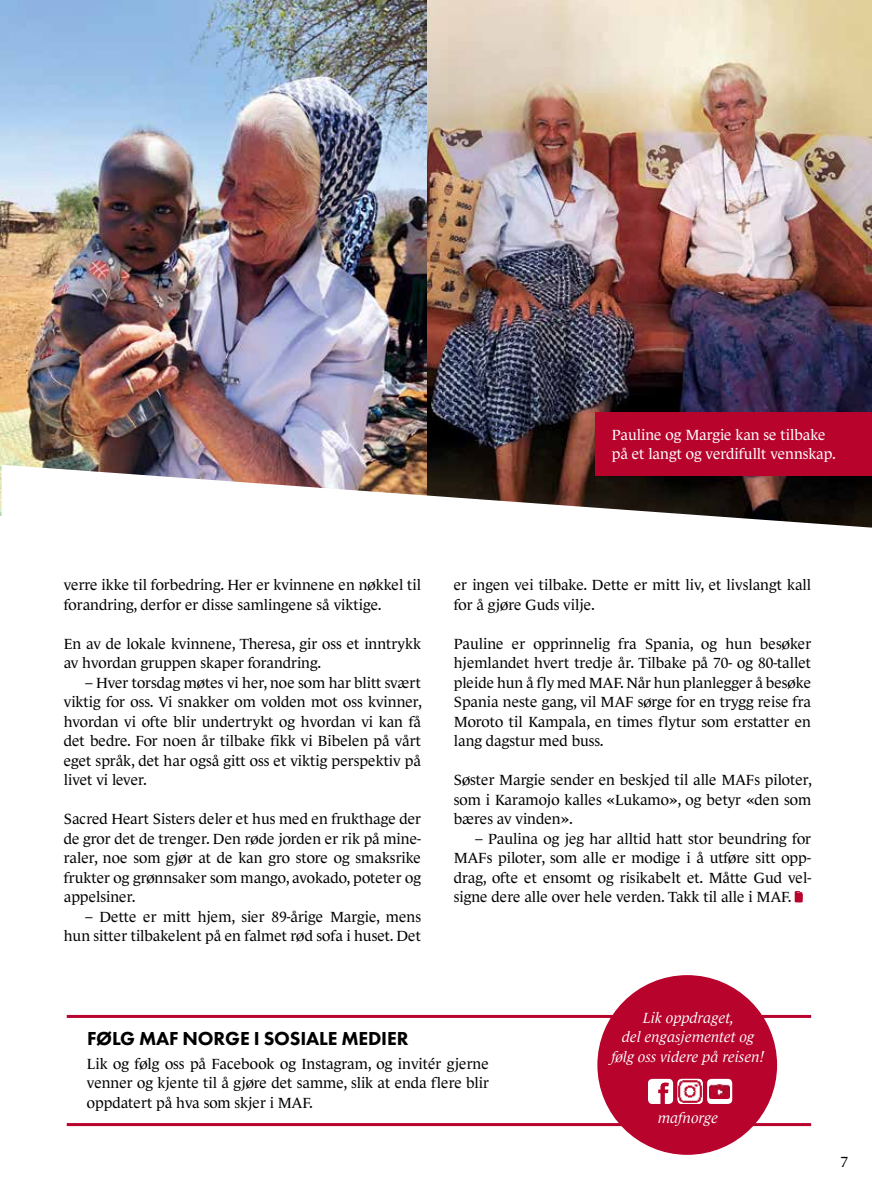
<style>
.page{position:relative;width:872px;height:1191px;background:#fff}
.page>*{position:absolute;margin:0;border:0;box-sizing:border-box;transform-origin:0 0}
.t1{font:800 19.5px "Futura PT";letter-spacing:-.01em;color:#000}
.t2{font:15px/19.5px "Le Monde Journal Ptf";color:#000;text-align:justify}
.t3{font:italic 15px/19.5px "Le Monde Journal Ptf";color:#fff;text-align:center}
.t4{font:15px/19.5px "Le Monde Journal Ptf";color:#fff}
</style>
<div class="page">
<img style="left:426px;top:0;width:446px;height:465px">
<hr style="left:67px;top:1123px;width:744px;height:3px;background:#b8032c">
<hr style="left:67px;top:1015px;width:744px;height:3px;background:#b8032c">
<div style="left:597px;top:975px;width:180px;height:179px;background:#b8032c;border-radius:50%"></div>
<img style="left:677px;top:1078px;width:25px;height:26px">
<svg style="left:707px;top:1078px;width:25px;height:26px"></svg>
<img style="left:709px;top:1084px;width:20px;height:14px">
<div style="left:648px;top:1078px;width:25px;height:26px;background:#fff;border-radius:4px"></div>
<svg style="left:658px;top:1082px;width:11px;height:22px"></svg>
<svg style="left:794px;top:891px;width:9px;height:11px"></svg>
<img style="left:1px;top:0;width:425px;height:515px">
<img style="left:2px;top:465px;width:870px;height:63px">
<div style="left:596px;top:412px;width:276px;height:64px;background:#b8032c"></div>
<p class="t4" style="left:612px;top:423px;width:226px">Pauline og Margie kan se tilbake på et langt og verdifullt vennskap.</p>
<p class="t2" style="left:64px;top:574px;width:359px">verre ikke til forbedring. Her er kvinnene en nøkkel til forandring, derfor er disse samlingene så viktige.</p>
<p class="t2" style="left:64px;top:632px;width:359px">En av de lokale kvinnene, Theresa, gir oss et inntrykk av hvordan gruppen skaper forandring.</p>
<p class="t2" style="left:64px;top:671px;width:359px;text-indent:21px">– Hver torsdag møtes vi her, noe som har blitt svært viktig for oss. Vi snakker om volden mot oss kvinner, hvordan vi ofte blir undertrykt og hvordan vi kan få det bedre. For noen år tilbake fikk vi Bibelen på vårt eget språk, det har også gitt oss et viktig perspektiv på livet vi lever.</p>
<p class="t2" style="left:64px;top:808px;width:359px">Sacred Heart Sisters deler et hus med en frukthage der de gror det de trenger. Den røde jorden er rik på mine&shy;raler, noe som gjør at de kan gro store og smaksrike frukter og grønnsaker som mango, avokado, poteter og appelsiner.</p>
<p class="t2" style="left:64px;top:905px;width:359px;text-align:right">– Dette er mitt hjem, sier 89-årige Margie, mens hun sitter tilbakelent på en falmet rød sofa i huset. Det</p>
<p class="t2" style="left:454px;top:574px;width:359px">er ingen vei tilbake. Dette er mitt liv, et livslangt kall for å gjøre Guds vilje.</p>
<p class="t2" style="left:454px;top:632px;width:359px">Pauline er opprinnelig fra Spania, og hun besøker hjemlandet hvert tredje år. Tilbake på 70- og 80-tallet pleide hun å fly med MAF. Når hun planlegger å besøke Spania neste gang, vil MAF sørge for en trygg reise fra Moroto til Kampala, en times flytur som erstatter en lang dagstur med buss.</p>
<p class="t2" style="left:454px;top:769px;width:359px">Søster Margie sender en beskjed til alle MAFs piloter, som i Karamojo kalles «Lukamo», og betyr «den som bæres av vinden».</p>
<p class="t2" style="left:454px;top:827px;width:359px;text-indent:21px">– Paulina og jeg har alltid hatt stor beundring for MAFs piloter, som alle er modige i å utføre sitt opp&shy;drag, ofte et ensomt og risikabelt et. Måtte Gud vel&shy;signe dere alle over hele verden. Takk til alle i MAF.</p>
<h1 class="t1" style="left:87px;top:1026px;width:323px">FØLG MAF NORGE I SOSIALE MEDIER</h1>
<p class="t2" style="left:87px;top:1052px;width:403px">Lik og følg oss på Facebook og Instagram, og invitér gjerne venner og kjente til å gjøre det samme, slik at enda flere blir oppdatert på hva som skjer i MAF.</p>
<p class="t3" style="left:611px;top:1006px;width:155px">Lik oppdraget,<br>del engasjementet og følg oss videre på reisen!</p>
<p class="t3" style="left:658px;top:1106px;width:62px">mafnorge</p>
<p class="t2" style="left:840px;top:1150px;width:9px">7</p>
</div>
